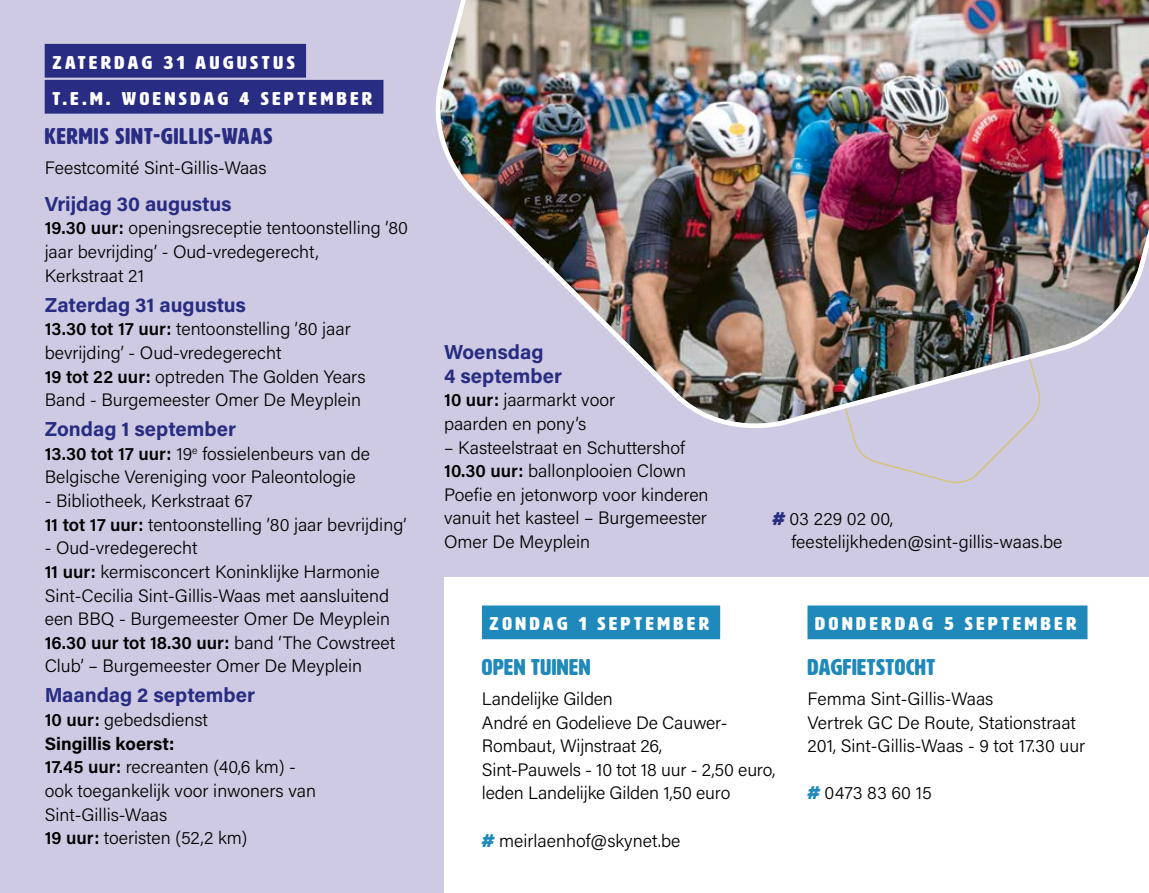
<style>
.page{position:relative;width:1149px;height:893px;background:#fff}
.page>*{position:absolute;margin:0;border:0;box-sizing:border-box;transform-origin:0 0}
.t1{font:22.5px "HWT Artz";letter-spacing:.025em;color:#1f89bb}
.t2{font:22.5px "HWT Artz";letter-spacing:.05em;color:#282c82}
.t3{font:700 20.25px/23.6px "Acumin Pro";color:#282c82}
.t4{font:18.22px/36px "HWT Artz";letter-spacing:.18em;color:#fff;scale:1.11 1}
.t5{font:300 18px/23.6px "Acumin Pro";color:#000}
.s1{font-weight:600}
.s2{font-weight:700}
.s3{font-family:"HWT Artz";font-weight:400;color:#282c82}
.s4{font-family:"HWT Artz";font-weight:400;color:#1f89bb}
</style>
<div class="page">
<div style="left:0;top:0;width:1148px;height:893px;background:#cfcae3"></div>
<div style="left:444px;top:577px;width:704px;height:316px;background:#fff"></div>
<div style="left:45px;top:44px;width:261px;height:34px;background:#282c82"></div>
<div style="left:45px;top:80px;width:338px;height:34px;background:#282c82"></div>
<div style="left:482px;top:605px;width:238px;height:34px;background:#1f89bb"></div>
<div style="left:807px;top:605px;width:280px;height:34px;background:#1f89bb"></div>
<svg style="left:855px;top:445px;width:152px;height:39px"></svg>
<img style="left:435px;top:0;width:713px;height:445px">
<p class="t4" style="left:52px;top:44px;width:289px">ZATERDAG 31 AUGUSTUS<br>T.E.M. WOENSDAG 4 SEPTEMBER</p>
<p class="t2" style="left:45px;top:125px;width:229px">KERMIS SINT-GILLIS-WAAS</p>
<p class="t5" style="left:45px;top:156px;width:223px">Feestcomité Sint-Gillis-Waas</p>
<p class="t3" style="left:45px;top:191px;width:188px">Vrijdag 30 augustus</p>
<p class="t5" style="left:45px;top:216px;width:365px"><span class="s1">19.30 uur:</span> openingsreceptie tentoonstelling ’80 jaar bevrijding’ - Oud-vredegerecht,<br>Kerkstraat 21</p>
<p class="t3" style="left:45px;top:292px;width:203px">Zaterdag 31 augustus</p>
<p class="t5" style="left:45px;top:316px;width:322px"><span class="s1">13.30 tot 17 uur:</span> tentoonstelling ’80 jaar bevrijding’ - Oud-vredegerecht<br><span class="s1">19 tot 22 uur:</span> optreden The Golden Years Band - Burgemeester Omer De Meyplein</p>
<p class="t3" style="left:45px;top:416px;width:193px">Zondag 1 september</p>
<p class="t5" style="left:45px;top:441px;width:327px"><span class="s1">13.30 tot 17 uur:</span> 19<sup>e</sup> fossielenbeurs van de<br>Belgische Vereniging voor Paleontologie</p>
<p class="t5" style="left:45px;top:488px;width:363px">- Bibliotheek, Kerkstraat 67<br><span class="s1">11 tot 17 uur:</span> tentoonstelling ’80 jaar bevrijding’</p>
<p class="t5" style="left:45px;top:535px;width:352px">- Oud-vredegerecht<br><span class="s1">11 uur:</span> kermisconcert Koninklijke Harmonie Sint-Cecilia Sint-Gillis-Waas met aansluitend een BBQ - Burgemeester Omer De Meyplein <span class="s1">16.30 uur tot 18.30 uur:</span> band ‘The Cowstreet Club’ – Burgemeester Omer De Meyplein</p>
<p class="t3" style="left:45px;top:683px;width:212px">Maandag 2 september</p>
<p class="t5" style="left:45px;top:707px;width:273px"><span class="s1">10 uur:</span> gebedsdienst<br><span class="s2">Singillis koerst:<br></span><span class="s1">17.45 uur:</span> recreanten (40,6 km) - ook toegankelijk voor inwoners van<br>Sint-Gillis-Waas<br><span class="s1">19 uur:</span> toeristen (52,2 km)</p>
<p class="t3" style="left:444px;top:339px;width:119px">Woensdag<br>4 september</p>
<p class="t5" style="left:444px;top:387px;width:173px"><span class="s1">10 uur:</span> jaarmarkt voor paarden en pony’s</p>
<p class="t5" style="left:444px;top:435px;width:266px">– Kasteelstraat en Schuttershof<br><span class="s1">10.30 uur:</span> ballonplooien Clown<br>Poefie en jetonworp voor kinderen vanuit het kasteel – Burgemeester<br>Omer De Meyplein</p>
<p class="t5" style="left:791px;top:506px;width:272px;text-indent:-19px"><span class="s3">#</span> 03 229 02 00, feestelijkheden@sint-gillis-waas.be</p>
<p class="t4" style="left:489px;top:606px;width:199px">ZONDAG 1 SEPTEMBER</p>
<p class="t1" style="left:482px;top:655px;width:110px">OPEN TUINEN</p>
<p class="t5" style="left:482px;top:686px;width:295px">Landelijke Gilden<br>André en Godelieve De Cauwer-<br>Rombaut, Wijnstraat 26,<br>Sint-Pauwels - 10 tot 18 uur - 2,50 euro, leden Landelijke Gilden 1,50 euro</p>
<p class="t5" style="left:482px;top:828px;width:200px"><span class="s4">#</span> meirlaenhof@skynet.be</p>
<p class="t4" style="left:815px;top:606px;width:236px">DONDERDAG 5 SEPTEMBER</p>
<p class="t1" style="left:807px;top:655px;width:129px">DAGFIETSTOCHT</p>
<p class="t5" style="left:807px;top:686px;width:279px">Femma Sint-Gillis-Waas<br>Vertrek GC De Route, Stationstraat<br>201, Sint-Gillis-Waas - 9 tot 17.30 uur</p>
<p class="t5" style="left:807px;top:781px;width:126px"><span class="s4">#</span> 0473 83 60 15</p>
</div>
